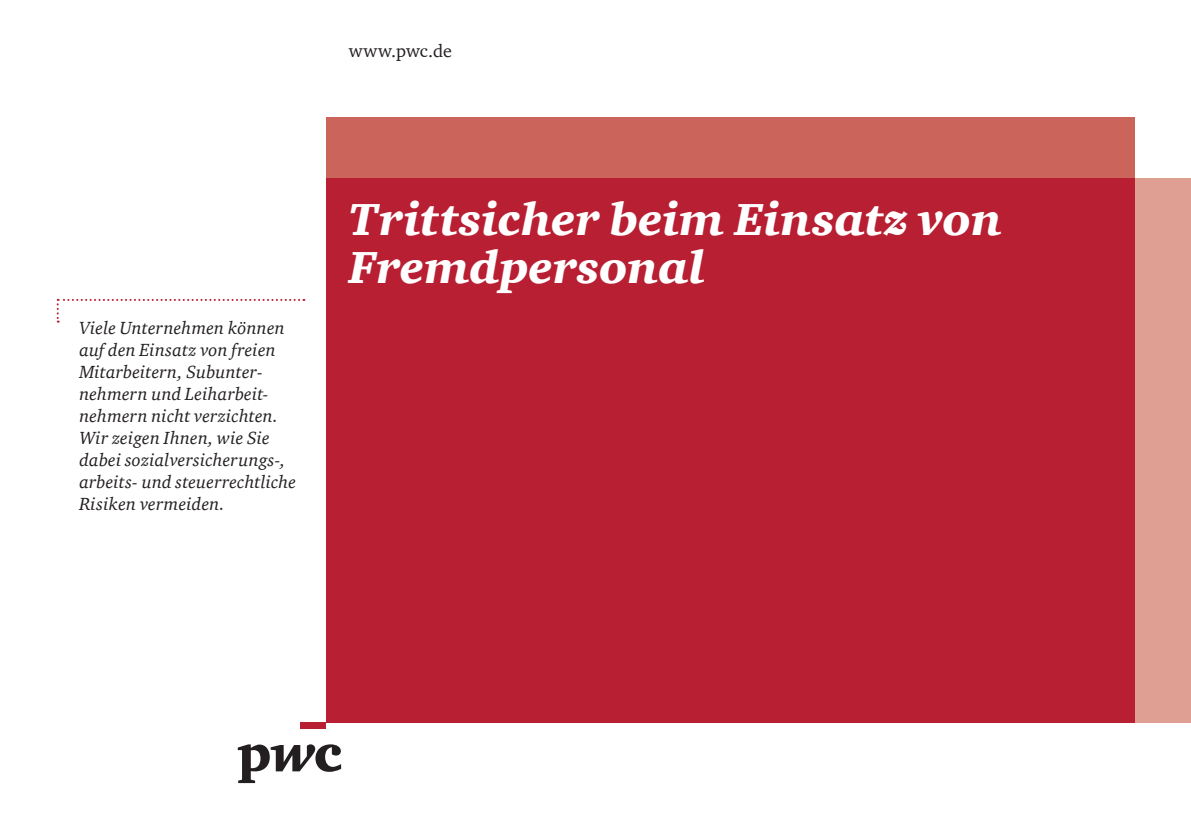
<style>
.page{position:relative;width:1191px;height:840px;background:#fff}
.page>*{position:absolute;margin:0;border:0;box-sizing:border-box;transform-origin:0 0}
.t1{font:italic 900 46px/48px "ITC Charter Com";color:#fff}
.t2{font:italic 18px/22px "ITC Charter Com";letter-spacing:.01em;color:#231f20}
.t3{font:18px "ITC Charter Com";letter-spacing:.005em;color:#231f20}
</style>
<div class="page">
<div style="left:326px;top:117px;width:808px;height:605px;background:#cb645b"></div>
<div style="left:326px;top:178px;width:865px;height:544px;background:#e09f93"></div>
<div style="left:326px;top:178px;width:808px;height:544px;background:#b91f33"></div>
<svg style="left:57px;top:299px;width:247px;height:23px"></svg>
<div style="left:300px;top:722px;width:26px;height:6px;background:#b91f33"></div>
<svg style="left:238px;top:744px;width:103px;height:38px"></svg>
<p class="t3" style="left:349px;top:40px;width:105px">www.pwc.de</p>
<p class="t2" style="left:79px;top:316px;width:218px">Viele Unternehmen können auf den Einsatz von freien<br>Mitarbeitern, Subunter&shy;nehmern und Leiharbeit&shy;nehmern nicht verzichten.<br>Wir zeigen Ihnen, wie Sie dabei sozialversicherungs-, arbeits- und steuerrechtliche<br>Risiken vermeiden.</p>
<h1 class="t1" style="left:349px;top:194px;width:654px">Trittsicher beim Einsatz von<br>Fremdpersonal</h1>
</div>
